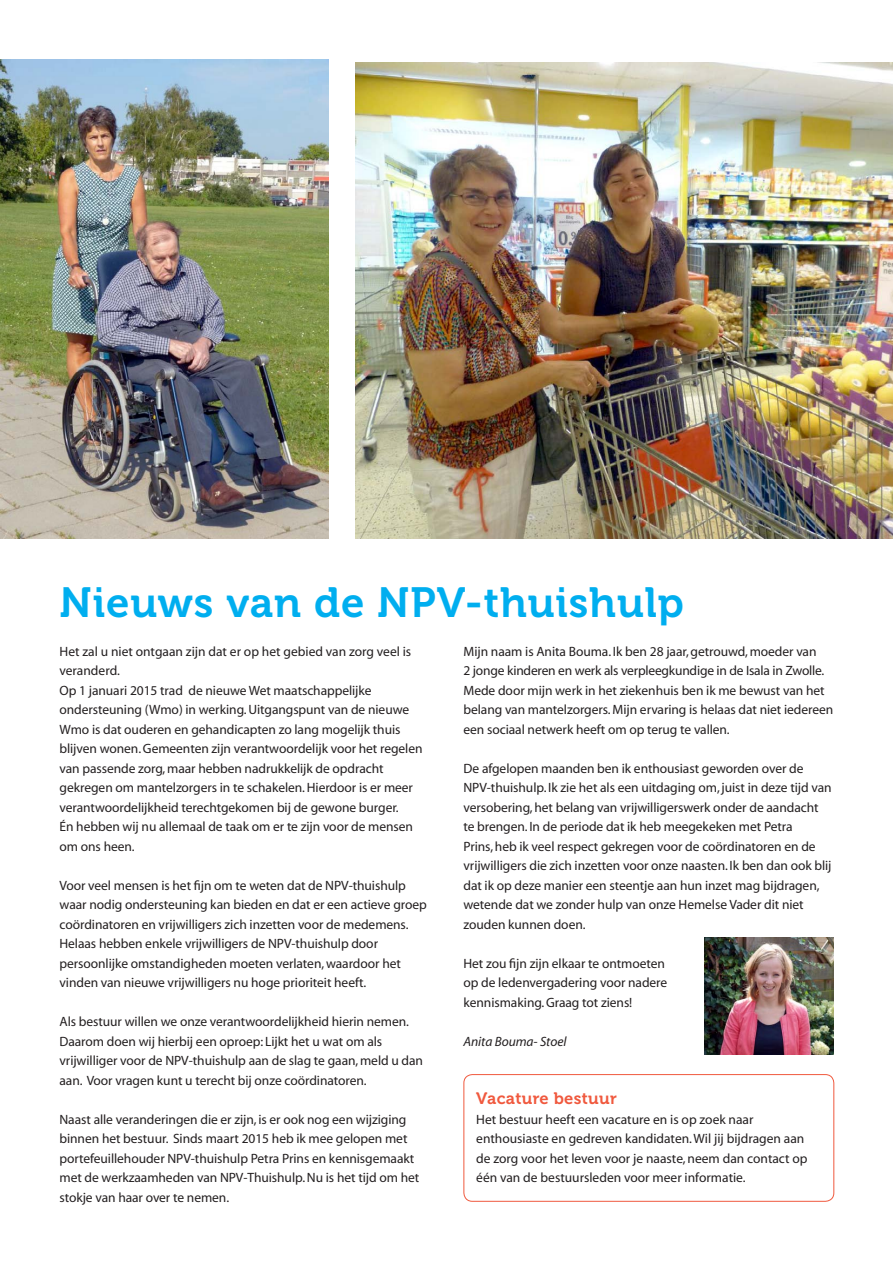
<style>
.page{position:relative;width:893px;height:1263px;background:#fff}
.page>*{position:absolute;margin:0;border:0;box-sizing:border-box;transform-origin:0 0}
.Tussenkopje{font:42px "Museo 700";letter-spacing:.02em;color:#00aeef}
.Tussenkopje-2{font:16.5px "Museo 700";letter-spacing:.02em;color:#f0593e}
.platte_tekst_Myriad{font:13.5px/19.5px "Myriad";letter-spacing:-.005em;color:#231f20}
.platte_tekst_Myriad-2{font:italic 13.5px "Myriad";letter-spacing:-.005em;color:#231f20}
</style>
<div class="page">
<div style="left:463px;top:1074px;width:371px;height:128px;border:1px solid #f0593e;border-radius:9px"></div>
<img style="left:356px;top:62px;width:537px;height:477px">
<img style="left:0;top:60px;width:329px;height:479px">
<img style="left:705px;top:937px;width:128px;height:117px">
<p class="Tussenkopje" style="left:60px;top:579px;width:626px">Nieuws van de NPV-thuishulp</p>
<p class="platte_tekst_Myriad" style="left:60px;top:642px;width:353px">Het zal u niet ontgaan zijn dat er op het gebied van zorg veel is veranderd.</p>
<p class="platte_tekst_Myriad" style="left:60px;top:681px;width:365px">Op 1 januari 2015 trad de nieuwe Wet maatschappelijke ondersteuning (Wmo) in werking. Uitgangspunt van de nieuwe Wmo is dat ouderen en gehandicapten zo lang mogelijk thuis blijven wonen. Gemeenten zijn verantwoordelijk voor het regelen van passende zorg, maar hebben nadrukkelijk de opdracht gekregen om mantelzorgers in te schakelen. Hierdoor is er meer verantwoordelijkheid terechtgekomen bij de gewone burger.</p>
<p class="platte_tekst_Myriad" style="left:60px;top:817px;width:355px">Én hebben wij nu allemaal de taak om er te zijn voor de mensen om ons heen.</p>
<p class="platte_tekst_Myriad" style="left:60px;top:876px;width:369px">Voor veel mensen is het fijn om te weten dat de NPV-thuishulp waar nodig ondersteuning kan bieden en dat er een actieve groep coördinatoren en vrijwilligers zich inzetten voor de medemens.<br>Helaas hebben enkele vrijwilligers de NPV-thuishulp door persoonlijke omstandigheden moeten verlaten, waardoor het vinden van nieuwe vrijwilligers nu hoge prioriteit heeft.</p>
<p class="platte_tekst_Myriad" style="left:60px;top:1012px;width:365px">Als bestuur willen we onze verantwoordelijkheid hierin nemen.<br>Daarom doen wij hierbij een oproep: Lijkt het u wat om als vrijwilliger voor de NPV-thuishulp aan de slag te gaan, meld u dan aan. Voor vragen kunt u terecht bij onze coördinatoren.</p>
<p class="platte_tekst_Myriad" style="left:60px;top:1110px;width:361px">Naast alle veranderingen die er zijn, is er ook nog een wijziging binnen het bestuur. Sinds maart 2015 heb ik mee gelopen met portefeuillehouder NPV-thuishulp Petra Prins en kennisgemaakt met de werkzaamheden van NPV-Thuishulp. Nu is het tijd om het stokje van haar over te nemen.</p>
<p class="platte_tekst_Myriad" style="left:463px;top:642px;width:371px">Mijn naam is Anita Bouma. Ik ben 28 jaar, getrouwd, moeder van<br>2 jonge kinderen en werk als verpleegkundige in de Isala in Zwolle.<br>Mede door mijn werk in het ziekenhuis ben ik me bewust van het belang van mantelzorgers. Mijn ervaring is helaas dat niet iedereen een sociaal netwerk heeft om op terug te vallen.</p>
<p class="platte_tekst_Myriad" style="left:463px;top:759px;width:370px">De afgelopen maanden ben ik enthousiast geworden over de NPV-thuishulp. Ik zie het als een uitdaging om, juist in deze tijd van versobering, het belang van vrijwilligerswerk onder de aandacht te brengen. In de periode dat ik heb meegekeken met Petra<br>Prins, heb ik veel respect gekregen voor de coördinatoren en de vrijwilligers die zich inzetten voor onze naasten. Ik ben dan ook blij dat ik op deze manier een steentje aan hun inzet mag bijdragen, wetende dat we zonder hulp van onze Hemelse Vader dit niet zouden kunnen doen.</p>
<p class="platte_tekst_Myriad" style="left:463px;top:954px;width:203px">Het zou fijn zijn elkaar te ontmoeten</p>
<p class="platte_tekst_Myriad" style="left:463px;top:973px;width:205px">op de ledenvergadering voor nadere</p>
<p class="platte_tekst_Myriad" style="left:463px;top:993px;width:170px">kennismaking. Graag tot ziens!</p>
<p class="platte_tekst_Myriad-2" style="left:463px;top:1034px;width:105px">Anita Bouma- Stoel</p>
<p class="Tussenkopje-2" style="left:476px;top:1089px;width:142px">Vacature bestuur</p>
<p class="platte_tekst_Myriad" style="left:476px;top:1110px;width:333px">Het bestuur heeft een vacature en is op zoek naar enthousiaste en gedreven kandidaten. Wil jij bijdragen aan de zorg voor het leven voor je naaste, neem dan contact op één van de bestuursleden voor meer informatie.</p>
</div>
